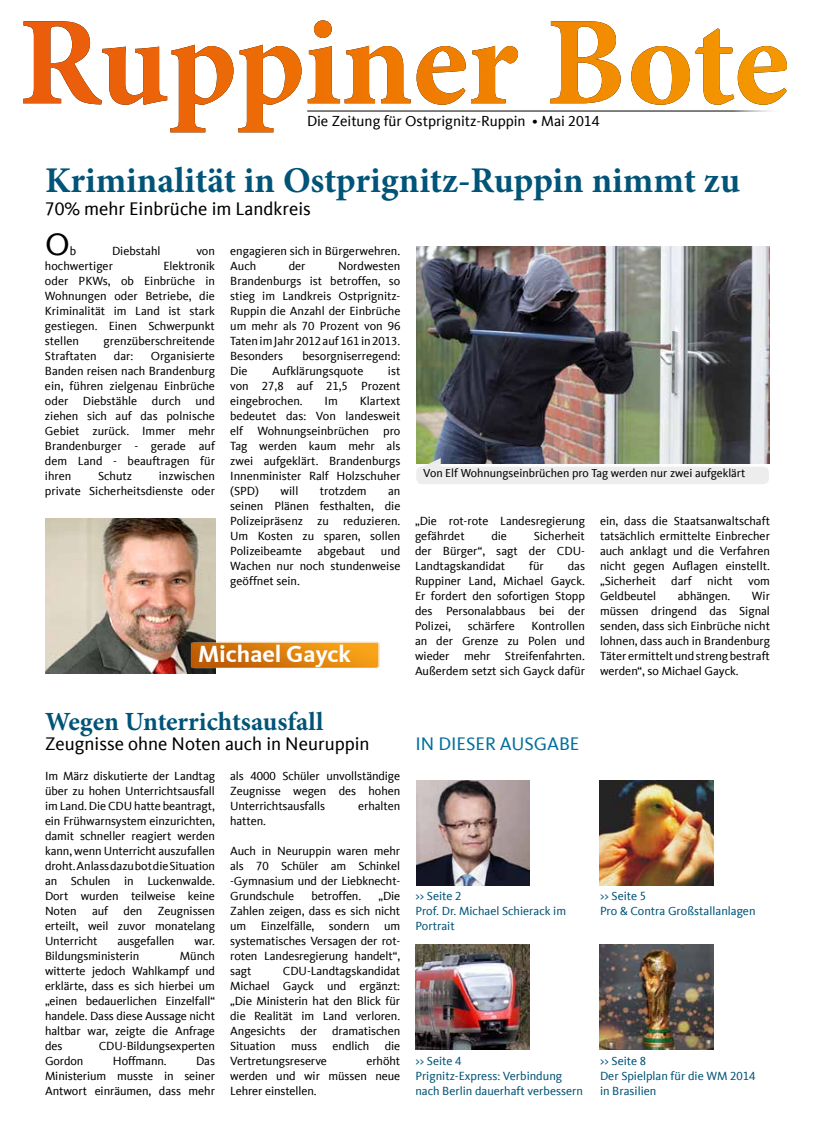
<style>
.page{position:relative;width:815px;height:1141px;background:#fff}
.page>*{position:absolute;margin:0;border:0;box-sizing:border-box;transform-origin:0 0}
.t1{font:700 36.25px "Minion Pro";color:#005478}
.t2{font:32.5px "CDU Kievit Tab";color:#000}
.t3{font:700 26.25px "Minion Pro";color:#005478}
.t4{font:700 24.12px "CDU Kievit Tab";color:#fff}
.t5{font:18.75px "CDU Kievit Tab";color:#000}
.t6{font:18.75px "CDU Kievit Tab";color:#006f9e}
.t7{font:15px "CDU Kievit Tab";color:#000}
.t8{font:12.25px/15px "CDU Kievit Tab";color:#000;text-align:justify}
.t9{font:12.25px/15px "CDU Kievit Tab";color:#005478}
.t10{font:11.88px "CDU Kievit Tab";color:#000}
</style>
<div class="page">
<svg style="left:734px;top:46px;width:53px;height:66px"></svg>
<img style="left:23px;top:20px;width:711px;height:112px">
<img style="left:45px;top:519px;width:170px;height:154px">
<img style="left:178px;top:627px;width:202px;height:47px">
<img style="left:416px;top:246px;width:354px;height:218px">
<div style="left:416px;top:467px;width:353px;height:17px;background:#ededed;border-radius:6px"></div>
<svg style="left:419px;top:458px;width:22px;height:9px"></svg>
<img style="left:600px;top:780px;width:114px;height:106px">
<img style="left:600px;top:944px;width:114px;height:106px">
<img style="left:416px;top:780px;width:114px;height:106px">
<img style="left:415px;top:944px;width:114px;height:106px">
<p class="t7" style="left:307px;top:112px;width:294px">Die Zeitung für Ostprignitz-Ruppin • Mai 2014</p>
<h1 class="t1" style="left:45px;top:155px;width:697px">Kriminalität in Ostprignitz-Ruppin nimmt zu</h1>
<h3 class="t5" style="left:45px;top:198px;width:267px">70% mehr Einbrüche im Landkreis</h3>
<h2 class="t2" style="left:45px;top:226px;width:26px">O</h2>
<p class="t8" style="left:70px;top:244px;width:8px">b</p>
<p class="t8" style="left:112px;top:244px;width:50px">Diebstahl</p>
<p class="t8" style="left:196px;top:244px;width:20px">von</p>
<p class="t8" style="left:45px;top:259px;width:70px">hochwertiger</p>
<p class="t8" style="left:45px;top:259px;width:172px;text-indent:118px">Elektronik oder PKWs, ob Einbrüche in Wohnungen oder Betriebe, die Kriminalität im Land ist stark gestiegen. Einen Schwerpunkt stellen</p>
<p class="t8" style="left:104px;top:334px;width:113px">grenzüberschreitende</p>
<p class="t8" style="left:45px;top:349px;width:53px">Straftaten</p>
<p class="t8" style="left:114px;top:349px;width:21px">dar:</p>
<p class="t8" style="left:45px;top:349px;width:172px;text-indent:106px">Organisierte Banden reisen nach Brandenburg ein, führen zielgenau Einbrüche oder Diebstähle durch und ziehen sich auf das polnische Gebiet zurück. Immer mehr Brandenburger - gerade auf dem Land - beauftragen für ihren</p>
<p class="t8" style="left:45px;top:469px;width:171px;text-align:right">inzwischen<br>private Sicherheitsdienste oder</p>
<p class="t8" style="left:98px;top:469px;width:36px">Schutz</p>
<p class="t8" style="left:230px;top:244px;width:171px">engagieren sich in Bürgerwehren.<br>Auch</p>
<p class="t8" style="left:230px;top:259px;width:172px;text-indent:108px">Nordwesten Brandenburgs ist betroffen, so stieg im Landkreis Ostprignitz-Ruppin die Anzahl der Einbrüche um mehr als 70 Prozent von 96<br>Taten im Jahr 2012 auf 161 in 2013.<br>Besonders</p>
<p class="t8" style="left:289px;top:259px;width:18px">der</p>
<p class="t8" style="left:302px;top:349px;width:100px">besorgniserregend:</p>
<p class="t8" style="left:230px;top:364px;width:19px">Die</p>
<p class="t8" style="left:272px;top:364px;width:93px">Aufklärungsquote</p>
<p class="t8" style="left:230px;top:364px;width:172px;text-indent:158px">ist von 27,8 auf 21,5 Prozent eingebrochen.</p>
<p class="t8" style="left:230px;top:394px;width:172px;text-indent:130px">Klartext bedeutet das: Von landesweit elf Wohnungseinbrüchen pro Tag werden kaum mehr als zwei aufgeklärt. Brandenburgs Innenminister Ralf Holzschuher (SPD)</p>
<p class="t8" style="left:325px;top:394px;width:15px">Im</p>
<p class="t8" style="left:281px;top:484px;width:19px">will</p>
<p class="t8" style="left:320px;top:484px;width:48px">trotzdem</p>
<p class="t8" style="left:230px;top:484px;width:172px;text-indent:158px">an seinen Plänen festhalten, die Polizeipräsenz zu reduzieren.<br>Um Kosten zu sparen, sollen Polizeibeamte</p>
<p class="t8" style="left:318px;top:544px;width:49px">abgebaut</p>
<p class="t8" style="left:230px;top:544px;width:172px;text-indent:151px">und Wachen nur noch stundenweise geöffnet sein.</p>
<h3 class="t4" style="left:198px;top:640px;width:155px">Michael Gayck</h3>
<h3 class="t3" style="left:45px;top:703px;width:280px">Wegen Unterrichtsausfall</h3>
<h3 class="t5" style="left:45px;top:733px;width:326px">Zeugnisse ohne Noten auch in Neuruppin</h3>
<p class="t8" style="left:45px;top:769px;width:172px">Im März diskutierte der Landtag über zu hohen Unterrichtsausfall im Land. Die CDU hatte beantragt, ein Frühwarnsystem einzurichten, damit schneller reagiert werden kann, wenn Unterricht auszufallen droht. Anlass dazu bot die Situation an Schulen in Luckenwalde.<br>Dort wurden teilweise keine Noten</p>
<p class="t8" style="left:92px;top:904px;width:18px">auf</p>
<p class="t8" style="left:124px;top:904px;width:20px">den</p>
<p class="t8" style="left:45px;top:904px;width:171px;text-indent:113px">Zeugnissen erteilt, weil zuvor monatelang Unterricht</p>
<p class="t8" style="left:117px;top:934px;width:59px">ausgefallen</p>
<p class="t8" style="left:194px;top:934px;width:22px">war.</p>
<p class="t8" style="left:45px;top:949px;width:96px">Bildungsministerin</p>
<p class="t8" style="left:45px;top:949px;width:172px;text-indent:135px">Münch witterte jedoch Wahlkampf und erklärte, dass es sich hierbei um „einen bedauerlichen Einzelfall“ handele. Dass diese Aussage nicht haltbar war, zeigte die Anfrage des</p>
<p class="t8" style="left:99px;top:1039px;width:118px">CDU-Bildungsexperten</p>
<p class="t8" style="left:45px;top:1054px;width:40px">Gordon</p>
<p class="t8" style="left:113px;top:1054px;width:55px">Hoffmann.</p>
<p class="t8" style="left:45px;top:1054px;width:172px;text-indent:151px">Das Ministerium musste in seiner Antwort einräumen, dass mehr</p>
<p class="t8" style="left:230px;top:769px;width:172px">als 4000 Schüler unvollständige Zeugnisse wegen des hohen Unterrichtsausfalls</p>
<p class="t8" style="left:358px;top:799px;width:43px">erhalten</p>
<p class="t8" style="left:230px;top:814px;width:37px">hatten.</p>
<p class="t8" style="left:230px;top:844px;width:171px">Auch in Neuruppin waren mehr als 70 Schüler am Schinkel -Gymnasium und der Liebknecht-Grundschule</p>
<p class="t8" style="left:311px;top:889px;width:51px">betroffen.</p>
<p class="t8" style="left:230px;top:889px;width:172px;text-indent:148px">„Die Zahlen zeigen, dass es sich nicht um Einzelfälle, sondern um systematisches Versagen der rot&shy;roten Landesregierung handelt“, sagt</p>
<p class="t8" style="left:230px;top:964px;width:171px;text-indent:53px">CDU-Landtagskandidat Michael Gayck und ergänzt: „Die Ministerin hat den Blick für die Realität im Land verloren.<br>Angesichts der dramatischen Situation</p>
<p class="t8" style="left:291px;top:1039px;width:27px">muss</p>
<p class="t8" style="left:333px;top:1039px;width:38px">endlich</p>
<p class="t8" style="left:385px;top:1039px;width:17px">die</p>
<p class="t8" style="left:230px;top:1054px;width:98px">Vertretungsreserve</p>
<p class="t8" style="left:230px;top:1054px;width:172px;text-indent:136px">erhöht werden und wir müssen neue Lehrer einstellen.</p>
<p class="t10" style="left:423px;top:467px;width:324px">Von Elf Wohnungseinbrüchen pro Tag werden nur zwei aufgeklärt</p>
<p class="t8" style="left:415px;top:514px;width:171px">„Die rot-rote Landesregierung gefährdet</p>
<p class="t8" style="left:415px;top:529px;width:171px;text-indent:119px">Sicherheit der Bürger“, sagt der CDU-Landtagskandidat</p>
<p class="t8" style="left:491px;top:529px;width:17px">die</p>
<p class="t8" style="left:529px;top:559px;width:16px">für</p>
<p class="t8" style="left:415px;top:559px;width:171px;text-indent:153px">das Ruppiner Land, Michael Gayck.<br>Er fordert den sofortigen Stopp des Personalabbaus bei der Polizei,</p>
<p class="t8" style="left:468px;top:619px;width:49px">schärfere</p>
<p class="t8" style="left:415px;top:619px;width:172px;text-indent:117px">Kontrollen an der Grenze zu Polen und wieder mehr Streifenfahrten.<br>Außerdem setzt sich Gayck dafür</p>
<p class="t8" style="left:600px;top:514px;width:172px">ein, dass die Staatsanwaltschaft tatsächlich ermittelte Einbrecher auch anklagt und die Verfahren nicht gegen Auflagen einstellt. „Sicherheit darf</p>
<p class="t8" style="left:707px;top:574px;width:27px">nicht</p>
<p class="t8" style="left:748px;top:574px;width:23px">vom</p>
<p class="t8" style="left:600px;top:589px;width:58px">Geldbeutel</p>
<p class="t8" style="left:678px;top:589px;width:54px">abhängen.</p>
<p class="t8" style="left:600px;top:589px;width:172px;text-indent:152px">Wir müssen dringend das Signal senden, dass sich Einbrüche nicht lohnen, dass auch in Brandenburg Täter ermittelt und streng bestraft werden“, so Michael Gayck.</p>
<h3 class="t6" style="left:415px;top:733px;width:166px">IN DIESER AUSGABE</h3>
<p class="t9" style="left:415px;top:889px;width:152px">&gt;&gt; Seite 2<br>Prof. Dr. Michael Schierack im<br>Portrait</p>
<p class="t9" style="left:600px;top:889px;width:157px">&gt;&gt; Seite 5<br>Pro &amp; Contra Großstallanlagen</p>
<p class="t9" style="left:415px;top:1054px;width:169px">&gt;&gt; Seite 4<br>Prignitz-Express: Verbindung nach Berlin dauerhaft verbessern</p>
<p class="t9" style="left:600px;top:1054px;width:157px">&gt;&gt; Seite 8<br>Der Spielplan für die WM 2014 in Brasilien</p>
</div>
